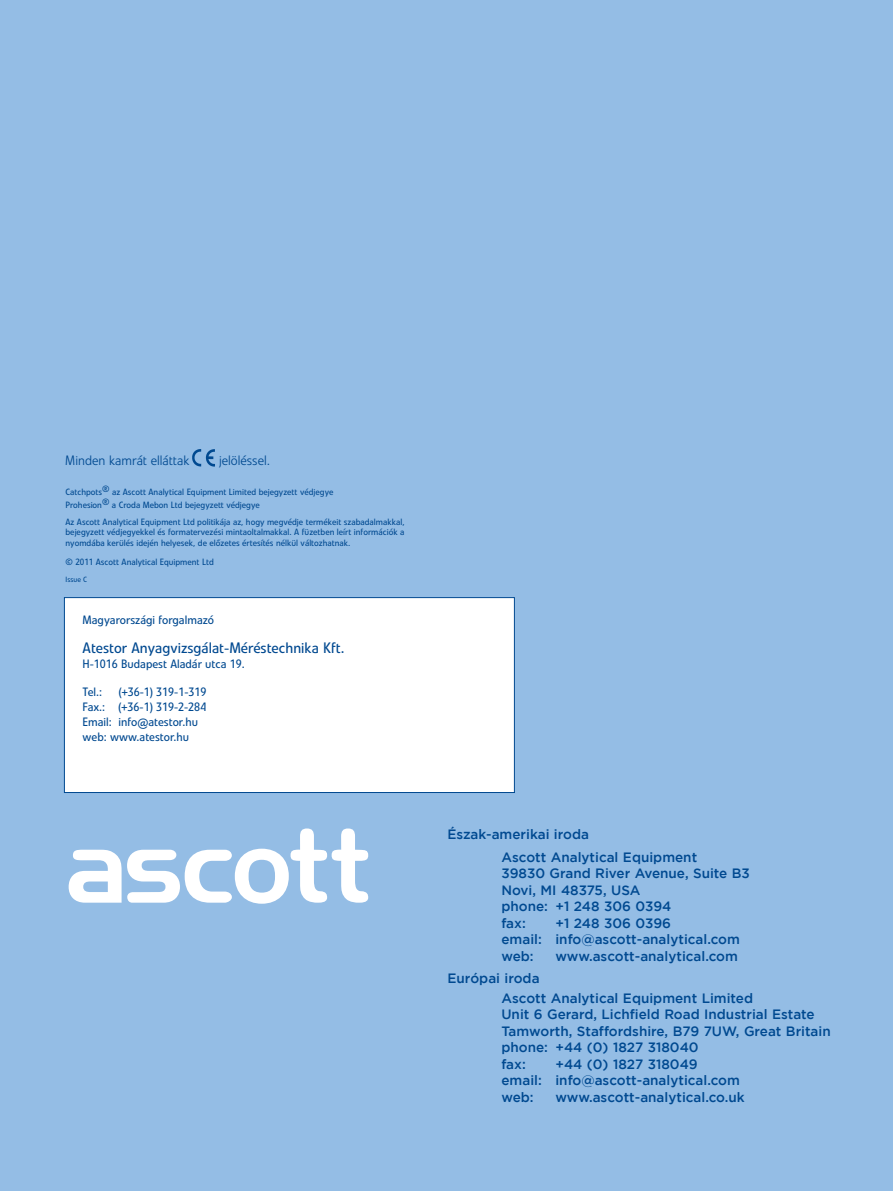
<style>
.page{position:relative;width:893px;height:1191px;background:#94bde5}
.page>*{position:absolute;margin:0;border:0;box-sizing:border-box;transform-origin:0 0}
.t1{font:15px "Veto LT Pro";color:#004990}
.t2{font:500 13.5px/16.5px "Gotham";color:#004990}
.t3{font:300 13.5px "Veto LT Pro";color:#004990}
.t4{font:12px/15px "Veto LT Pro";color:#004990}
.t5{font:9px/10.5px "Veto LT Pro";color:#004990}
.t6{font:7.5px "Veto LT Pro";color:#004990}
</style>
<div class="page">
<div style="left:64px;top:597px;width:451px;height:196px;background:#fff;border:1px solid #004990"></div>
<img style="left:192px;top:449px;width:23px;height:18px">
<svg style="left:69px;top:828px;width:299px;height:75px"></svg>
<p class="t3" style="left:65px;top:452px;width:126px">Minden kamrát elláttak</p>
<p class="t3" style="left:219px;top:452px;width:53px">jelöléssel.</p>
<p class="t5" style="left:66px;top:485px;width:269px;line-height:13.5px">Catchpots® az Ascott Analytical Equipment Limited bejegyzett védjegye<br>Prohesion® a Croda Mebon Ltd bejegyzett védjegye</p>
<p class="t5" style="left:66px;top:516px;width:341px;text-align:justify">Az Ascott Analytical Equipment Ltd politikája az, hogy megvédje termékeit szabadalmakkal, bejegyzett védjegyekkel és formatervezési mintaoltalmakkal. A füzetben leírt információk a nyomdába kerülés idején helyesek, de előzetes értesítés nélkül változhatnak.</p>
<p class="t5" style="left:66px;top:557px;width:150px">© 2011 Ascott Analytical Equipment Ltd</p>
<p class="t6" style="left:66px;top:574px;width:23px">Issue C</p>
<p class="t4" style="left:83px;top:612px;width:133px">Magyarországi forgalmazó</p>
<p class="t1" style="left:83px;top:638px;width:264px">Atestor Anyagvizsgálat-Méréstechnika Kft.</p>
<p class="t4" style="left:83px;top:656px;width:164px">H-1016 Budapest Aladár utca 19.</p>
<p class="t4" style="left:83px;top:684px;width:21px">Tel.:</p>
<p class="t4" style="left:83px;top:684px;width:126px;text-indent:36px">(+36-1) 319-1-319<br>Fax.: (+36-1) 319-2-284<br>Email: info@atestor.hu web: www.atestor.hu</p>
<p class="t2" style="left:501px;top:823px;width:197px;line-height:22.5px;text-indent:-54px">Észak-amerikai iroda<br>Ascott Analytical Equipment</p>
<p class="t2" style="left:501px;top:865px;width:250px">39830 Grand River Avenue, Suite B3<br>Novi, MI 48375, USA<br>phone: +1 248 306 0394<br>fax:</p>
<p class="t2" style="left:501px;top:914px;width:240px;text-indent:54px">+1 248 306 0396<br>email: info@ascott-analytical.com web:</p>
<p class="t2" style="left:555px;top:947px;width:184px">www.ascott-analytical.com</p>
<p class="t2" style="left:501px;top:968px;width:253px;line-height:19.5px;text-indent:-54px">Európai iroda<br>Ascott Analytical Equipment Limited</p>
<p class="t2" style="left:501px;top:1006px;width:331px">Unit 6 Gerard, Lichfield Road Industrial Estate<br>Tamworth, Staffordshire, B79 7UW, Great Britain phone: +44 (0) 1827 318040<br>fax:</p>
<p class="t2" style="left:501px;top:1055px;width:240px;text-indent:54px">+44 (0) 1827 318049 email: info@ascott-analytical.com web:</p>
<p class="t2" style="left:555px;top:1088px;width:191px">www.ascott-analytical.co.uk</p>
</div>
